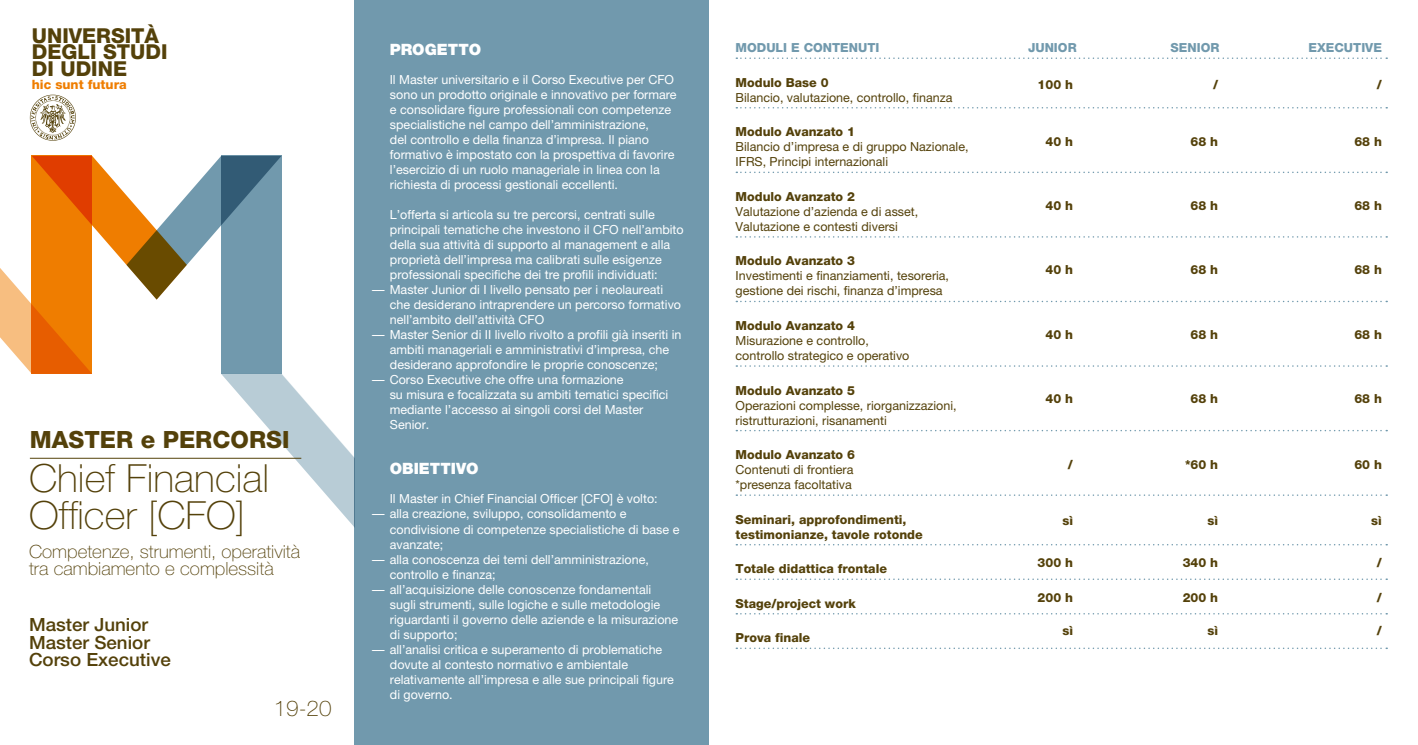
<style>
.page{position:relative;width:1418px;height:745px;background:#fff}
.page>*{position:absolute;margin:0;border:0;box-sizing:border-box;transform-origin:0 0}
.COPERTINA_TITOLO{font:100 38.75px/37.5px "Helvetica Neue LT Std";color:#54410a}
.t1{font:800 23.75px "Helvetica Neue";color:#54410a}
.t2{font:100 21.75px "Helvetica Neue LT Std";color:#54410a}
.t3{font:800 20.5px "Helvetica Neue";color:#54410a}
.COPERTINA_TITOLO-2{font:100 18.25px/17.5px "Helvetica Neue LT Std";color:#54410a}
.COPERTINA_TITOLO-3{font:500 18.25px/17.5px "Helvetica Neue LT Std";color:#54410a}
.TITOLETTI{font:900 15.62px "Helvetica Neue";color:#fff}
.t4{font:800 12.88px "Helvetica Neue";color:#ef7d00}
.TESTO_CON_SPAZIO_DOP{font:12.5px/15px "Helvetica Neue";color:#fff}
.TESTO{font:12.5px/15px "Helvetica Neue";color:#54410a}
.TESTO-2{font:800 12.5px/15px "Helvetica Neue";color:#54410a}
.TESTO_TABELLA{font:800 12.5px "Helvetica Neue";color:#54410a}
.TESTO_TABELLA-2{font:800 12.5px "Helvetica Neue";color:#7199ad}
.s1{font-weight:800}
</style>
<div class="page">
<div style="left:354px;top:0;width:355px;height:744px;background:#7199ad"></div>
<svg style="left:736px;top:57px;width:651px;height:2px"></svg>
<svg style="left:736px;top:107px;width:651px;height:1px"></svg>
<svg style="left:736px;top:171px;width:651px;height:2px"></svg>
<svg style="left:736px;top:236px;width:651px;height:1px"></svg>
<svg style="left:736px;top:300px;width:651px;height:2px"></svg>
<svg style="left:736px;top:365px;width:651px;height:1px"></svg>
<svg style="left:736px;top:429px;width:651px;height:2px"></svg>
<svg style="left:736px;top:494px;width:651px;height:1px"></svg>
<svg style="left:736px;top:544px;width:651px;height:1px"></svg>
<svg style="left:736px;top:578px;width:651px;height:1px"></svg>
<svg style="left:736px;top:613px;width:651px;height:1px"></svg>
<svg style="left:736px;top:647px;width:651px;height:1px"></svg>
<svg style="left:30px;top:95px;width:46px;height:46px"></svg>
<svg style="left:0;top:155px;width:354px;height:372px"></svg>
<hr style="left:30px;top:457px;width:271px;height:1px;background:#54410a">
<p class="t3" style="left:32px;top:23px;width:129px">UNIVERSITÀ</p>
<p class="t3" style="left:32px;top:40px;width:137px">DEGLI STUDI</p>
<p class="t3" style="left:32px;top:57px;width:97px">DI UDINE</p>
<p class="t4" style="left:32px;top:77px;width:96px">hic sunt futura</p>
<p class="t1" style="left:30px;top:424px;width:261px">MASTER e PERCORSI</p>
<p class="COPERTINA_TITOLO" style="left:29px;top:459px;width:242px">Chief Financial<br>Officer [CFO]</p>
<p class="COPERTINA_TITOLO-2" style="left:29px;top:542px;width:272px">Competenze, strumenti, operatività tra cambiamento e complessità</p>
<p class="COPERTINA_TITOLO-3" style="left:29px;top:615px;width:143px">Master Junior<br>Master Senior<br>Corso Executive</p>
<p class="t2" style="left:274px;top:695px;width:59px">19-20</p>
<p class="TITOLETTI" style="left:390px;top:40px;width:93px">PROGETTO</p>
<p class="TESTO_CON_SPAZIO_DOP" style="left:390px;top:72px;width:288px">Il Master universitario e il Corso Executive per CFO sono un prodotto originale e innovativo per formare e consolidare figure professionali con competenze specialistiche nel campo dell’amministrazione,<br>del controllo e della finanza d’impresa. Il piano formativo è impostato con la prospettiva di favorire l’esercizio di un ruolo manageriale in linea con la richiesta di processi gestionali eccellenti.</p>
<p class="TESTO_CON_SPAZIO_DOP" style="left:390px;top:207px;width:295px">L’offerta si articola su tre percorsi, centrati sulle principali tematiche che investono il CFO nell’ambito della sua attività di supporto al management e alla proprietà dell’impresa ma calibrati sulle esigenze professionali specifiche dei tre profili individuati:</p>
<p class="TESTO_CON_SPAZIO_DOP" style="left:390px;top:282px;width:293px;text-indent:-18px">— Master Junior di I livello pensato per i neolaureati che desiderano intraprendere un percorso formativo nell’ambito dell’attività CFO</p>
<p class="TESTO_CON_SPAZIO_DOP" style="left:372px;top:327px;width:311px;text-align:center">— Master Senior di II livello rivolto a profili già inseriti in ambiti manageriali e amministrativi d’impresa, che desiderano approfondire le proprie conoscenze;</p>
<p class="TESTO_CON_SPAZIO_DOP" style="left:372px;top:372px;width:253px">— Corso Executive che offre una formazione</p>
<p class="TESTO_CON_SPAZIO_DOP" style="left:390px;top:387px;width:280px">su misura e focalizzata su ambiti tematici specifici</p>
<p class="TESTO_CON_SPAZIO_DOP" style="left:390px;top:402px;width:255px">mediante l’accesso ai singoli corsi del Master<br>Senior.</p>
<p class="TITOLETTI" style="left:390px;top:459px;width:90px">OBIETTIVO</p>
<p class="TESTO_CON_SPAZIO_DOP" style="left:390px;top:491px;width:269px">Il Master in Chief Financial Officer [CFO] è volto:</p>
<p class="TESTO_CON_SPAZIO_DOP" style="left:390px;top:506px;width:291px;text-indent:-18px">— alla creazione, sviluppo, consolidamento e condivisione di competenze specialistiche di base e avanzate;</p>
<p class="TESTO_CON_SPAZIO_DOP" style="left:390px;top:551px;width:260px;text-indent:-18px">— alla conoscenza dei temi dell’amministrazione, controllo e finanza;</p>
<p class="TESTO_CON_SPAZIO_DOP" style="left:390px;top:581px;width:290px;text-indent:-18px">— all’acquisizione delle conoscenze fondamentali sugli strumenti, sulle logiche e sulle metodologie riguardanti il governo delle aziende e la misurazione di supporto;</p>
<p class="TESTO_CON_SPAZIO_DOP" style="left:390px;top:641px;width:285px;text-indent:-18px">— all’analisi critica e superamento di problematiche dovute al contesto normativo e ambientale relativamente all’impresa e alle sue principali figure di governo.</p>
<p class="TESTO_TABELLA-2" style="left:735px;top:40px;width:145px">MODULI E CONTENUTI</p>
<p class="TESTO" style="left:735px;top:74px;width:218px"><span class="s1">Modulo Base 0<br></span>Bilancio, valutazione, controllo, finanza</p>
<p class="TESTO" style="left:735px;top:124px;width:234px"><span class="s1">Modulo Avanzato 1<br></span>Bilancio d’impresa e di gruppo Nazionale,<br>IFRS, Principi internazionali</p>
<p class="TESTO" style="left:735px;top:188px;width:184px"><span class="s1">Modulo Avanzato 2<br></span>Valutazione d’azienda e di asset,<br>Valutazione e contesti diversi</p>
<p class="TESTO" style="left:735px;top:253px;width:215px"><span class="s1">Modulo Avanzato 3<br></span>Investimenti e finanziamenti, tesoreria, gestione dei rischi, finanza d’impresa</p>
<p class="TESTO" style="left:735px;top:317px;width:175px"><span class="s1">Modulo Avanzato 4<br></span>Misurazione e controllo, controllo strategico e operativo</p>
<p class="TESTO" style="left:735px;top:382px;width:223px"><span class="s1">Modulo Avanzato 5<br></span>Operazioni complesse, riorganizzazioni, ristrutturazioni, risanamenti</p>
<p class="TESTO" style="left:735px;top:446px;width:121px"><span class="s1">Modulo Avanzato 6<br></span>Contenuti di frontiera *presenza facoltativa</p>
<p class="TESTO-2" style="left:735px;top:511px;width:189px">Seminari, approfondimenti, testimonianze, tavole rotonde</p>
<p class="TESTO-2" style="left:735px;top:561px;width:153px">Totale didattica frontale</p>
<p class="TESTO-2" style="left:735px;top:595px;width:122px">Stage/project work</p>
<p class="TESTO-2" style="left:735px;top:629px;width:76px">Prova finale</p>
<p class="TESTO_TABELLA-2" style="left:1028px;top:40px;width:50px">JUNIOR</p>
<p class="TESTO_TABELLA-2" style="left:1170px;top:40px;width:50px">SENIOR</p>
<p class="TESTO_TABELLA-2" style="left:1308px;top:40px;width:75px">EXECUTIVE</p>
<p class="TESTO_TABELLA" style="left:1037px;top:77px;width:37px">100 h</p>
<p class="TESTO_TABELLA" style="left:1212px;top:77px;width:7px">/</p>
<p class="TESTO_TABELLA" style="left:1376px;top:77px;width:7px">/</p>
<p class="TESTO_TABELLA" style="left:1045px;top:134px;width:29px">40 h</p>
<p class="TESTO_TABELLA" style="left:1190px;top:134px;width:29px">68 h</p>
<p class="TESTO_TABELLA" style="left:1354px;top:134px;width:29px">68 h</p>
<p class="TESTO_TABELLA" style="left:1045px;top:198px;width:29px">40 h</p>
<p class="TESTO_TABELLA" style="left:1190px;top:198px;width:29px">68 h</p>
<p class="TESTO_TABELLA" style="left:1354px;top:198px;width:29px">68 h</p>
<p class="TESTO_TABELLA" style="left:1045px;top:262px;width:29px">40 h</p>
<p class="TESTO_TABELLA" style="left:1190px;top:262px;width:29px">68 h</p>
<p class="TESTO_TABELLA" style="left:1354px;top:262px;width:29px">68 h</p>
<p class="TESTO_TABELLA" style="left:1045px;top:327px;width:29px">40 h</p>
<p class="TESTO_TABELLA" style="left:1190px;top:327px;width:29px">68 h</p>
<p class="TESTO_TABELLA" style="left:1354px;top:327px;width:29px">68 h</p>
<p class="TESTO_TABELLA" style="left:1045px;top:390px;width:29px">40 h</p>
<p class="TESTO_TABELLA" style="left:1190px;top:390px;width:29px">68 h</p>
<p class="TESTO_TABELLA" style="left:1354px;top:390px;width:29px">68 h</p>
<p class="TESTO_TABELLA" style="left:1067px;top:456px;width:7px">/</p>
<p class="TESTO_TABELLA" style="left:1184px;top:456px;width:35px">*60 h</p>
<p class="TESTO_TABELLA" style="left:1354px;top:456px;width:29px">60 h</p>
<p class="TESTO_TABELLA" style="left:1062px;top:513px;width:12px">sì</p>
<p class="TESTO_TABELLA" style="left:1207px;top:513px;width:12px">sì</p>
<p class="TESTO_TABELLA" style="left:1371px;top:513px;width:12px">sì</p>
<p class="TESTO_TABELLA" style="left:1037px;top:555px;width:37px">300 h</p>
<p class="TESTO_TABELLA" style="left:1182px;top:555px;width:37px">340 h</p>
<p class="TESTO_TABELLA" style="left:1376px;top:555px;width:7px">/</p>
<p class="TESTO_TABELLA" style="left:1037px;top:589px;width:37px">200 h</p>
<p class="TESTO_TABELLA" style="left:1182px;top:589px;width:37px">200 h</p>
<p class="TESTO_TABELLA" style="left:1376px;top:589px;width:7px">/</p>
<p class="TESTO_TABELLA" style="left:1062px;top:623px;width:12px">sì</p>
<p class="TESTO_TABELLA" style="left:1207px;top:623px;width:12px">sì</p>
<p class="TESTO_TABELLA" style="left:1376px;top:623px;width:7px">/</p>
</div>
